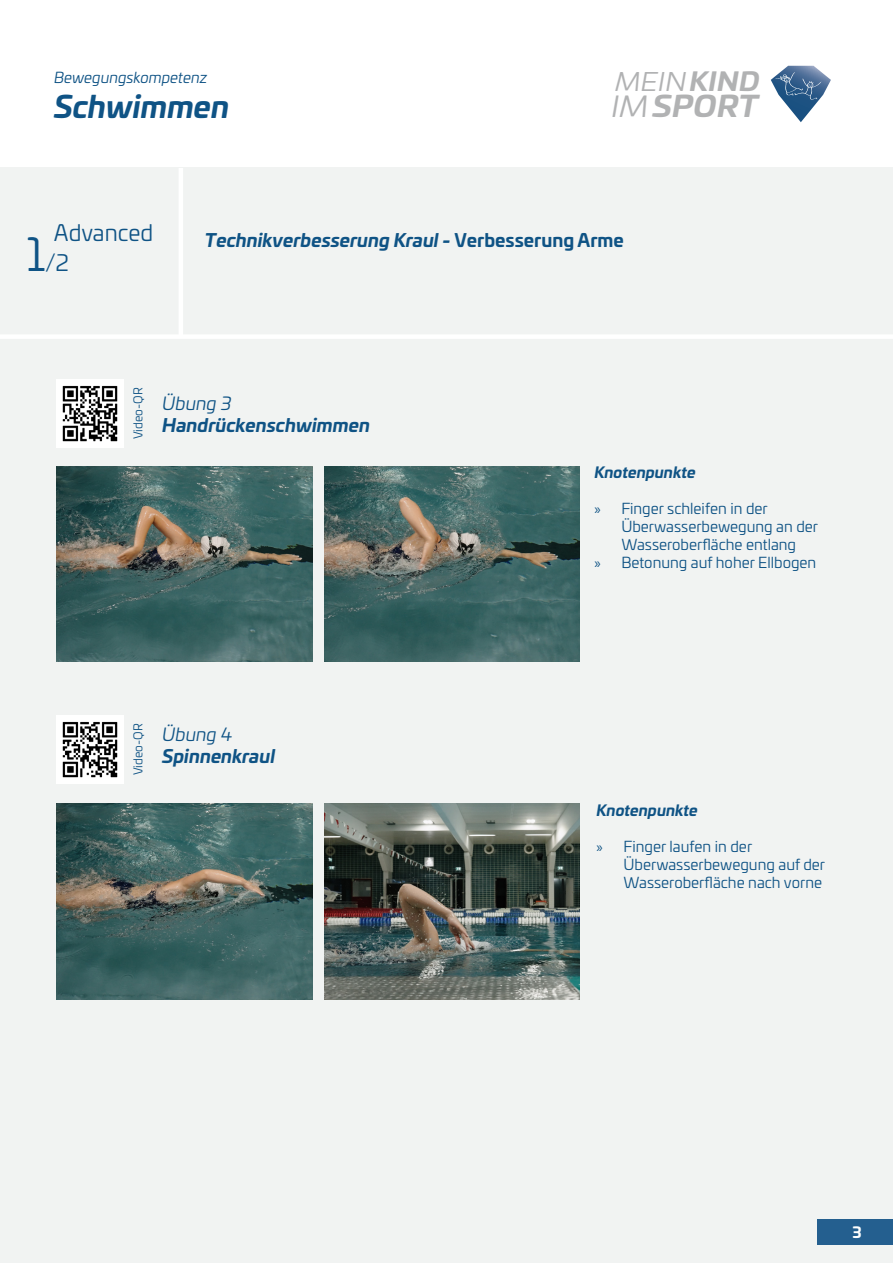
<style>
.page{position:relative;width:893px;height:1263px;background:#fff}
.page>*{position:absolute;margin:0;border:0;box-sizing:border-box;transform-origin:0 0}
.t1{font:italic 700 30px "Univia Pro";color:#0f5385}
.t2{font:italic 700 28.8px "Univia Pro";letter-spacing:.01em;color:#b1b2b3;scale:1.09 1}
.t3{font:italic 25.35px "Univia Pro";color:#b1b2b3;scale:1.09 1}
.t4{font:22.5px "Univia Pro";color:#0f5385}
.t5{font:italic 700 18px "Univia Pro";color:#0f5385}
.t6{font:italic 18px "Univia Pro";color:#0f5385}
.t7{font:15px/18px "Univia Pro";color:#0f5385}
.t8{font:italic 700 15px "Univia Pro";color:#0f5385}
.t9{font:italic 15px "Univia Pro";color:#0f5385}
.t10{font:700 15px "Univia Pro";color:#fff}
.t11{font:12px "Univia Pro";color:#0f5385}
.s1{font-weight:700}
.s2{font-weight:400}
.s3{font-size:45px}
.s4{font-style:normal}
.s5{font-family:"Myriad Pro"}
</style>
<div class="page">
<svg style="left:771px;top:66px;width:60px;height:56px"></svg>
<img style="left:775px;top:72px;width:28px;height:24px">
<img style="left:795px;top:79px;width:26px;height:21px">
<div style="left:0;top:168px;width:893px;height:1095px;background:#f1f3f2"></div>
<div style="left:818px;top:1219px;width:75px;height:26px;background:#245f8f"></div>
<hr style="left:179px;top:168px;width:4px;height:170px;background:#fff">
<div style="left:0;top:334px;width:893px;height:5px;background:#fff"></div>
<img style="left:325px;top:466px;width:255px;height:196px">
<img style="left:57px;top:466px;width:255px;height:196px">
<img style="left:56px;top:380px;width:67px;height:67px">
<img style="left:56px;top:716px;width:67px;height:67px">
<img style="left:57px;top:804px;width:255px;height:195px">
<img style="left:325px;top:804px;width:255px;height:195px">
<p class="t9" style="left:54px;top:67px;width:155px">Bewegungskompetenz</p>
<h1 class="t1" style="left:54px;top:82px;width:177px">Schwimmen</h1>
<h3 class="t3" style="left:615px;top:63px;width:134px">MEIN <span class="s1">KIND</span></h3>
<h2 class="t2" style="left:611px;top:83px;width:137px"><span class="s2">IM</span>SPORT</h2>
<p class="t4" style="left:54px;top:216px;width:101px">Advanced</p>
<p class="t4" style="left:27px;top:246px;width:44px"><span class="s3">1</span>/2</p>
<p class="t5" style="left:205px;top:226px;width:420px">Technikverbesserung Kraul - <span class="s4">Verbesserung Arme</span></p>
<p class="t11" style="left:129px;top:439px;width:53px;rotate:-90deg">Video-QR</p>
<p class="t6" style="left:162px;top:390px;width:71px">Übung 3</p>
<p class="t5" style="left:162px;top:411px;width:209px">Handrückenschwimmen</p>
<p class="t8" style="left:594px;top:461px;width:103px">Knotenpunkte</p>
<p class="t7" style="left:621px;top:499px;width:198px;text-indent:-27px"><span class="s5">»</span> Finger schleifen in der<br>Überwasserbewegung an der<br>Wasseroberfläche entlang</p>
<p class="t7" style="left:594px;top:553px;width:223px"><span class="s5">»</span> Betonung auf hoher Ellbogen</p>
<p class="t11" style="left:129px;top:775px;width:53px;rotate:-90deg">Video-QR</p>
<p class="t6" style="left:162px;top:722px;width:72px">Übung 4</p>
<p class="t5" style="left:162px;top:742px;width:114px">Spinnenkraul</p>
<p class="t8" style="left:596px;top:798px;width:103px">Knotenpunkte</p>
<p class="t7" style="left:623px;top:836px;width:203px;text-indent:-27px"><span class="s5">»</span> Finger laufen in der<br>Überwasserbewegung auf der<br>Wasseroberfläche nach vorne</p>
<p class="t10" style="left:853px;top:1221px;width:11px">3</p>
</div>
